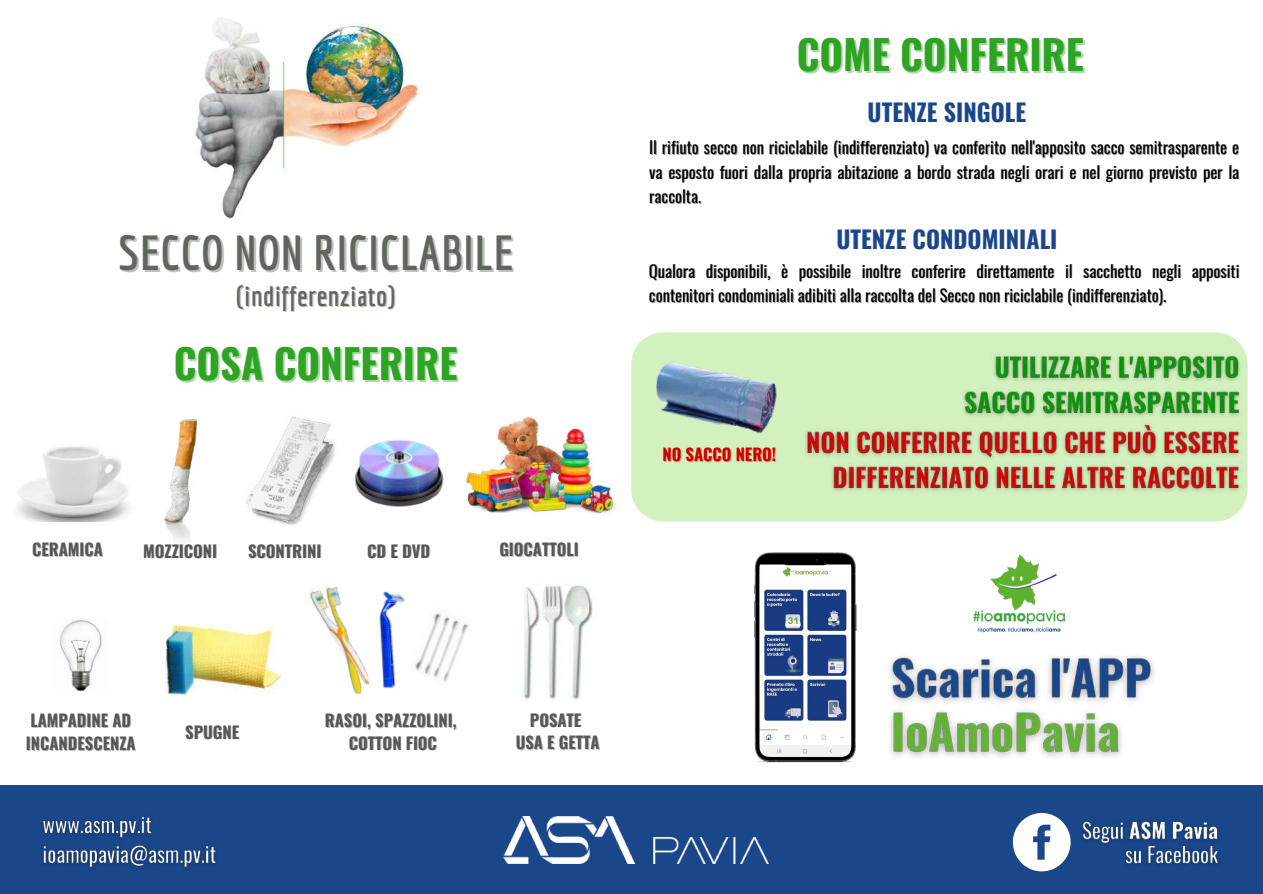
<style>
.page{position:relative;width:1263px;height:894px;background:#fff}
.page>*{position:absolute;margin:0;border:0;box-sizing:border-box;transform-origin:0 0}
.t1{font:700 48px "Economica";letter-spacing:.02em;color:#5f665c}
.t2{font:700 40.5px "Oswald";color:#2fa324}
.t3{font:700 27.6px "Economica";letter-spacing:.02em;color:#5f665c}
.t4{font:700 24px "Oswald";color:#1a4789}
.t5{font:16.5px/24.8px "Oswald";color:#000}
.t6{font:700 16.5px/22.5px "Oswald";color:#575757;text-align:center}
.t7{font:700 16.5px "Oswald";color:#c00}
</style>
<div class="page">
<img style="left:195px;top:17px;width:226px;height:202px">
<img style="left:428px;top:613px;width:40px;height:69px">
<img style="left:17px;top:446px;width:113px;height:75px">
<img style="left:165px;top:624px;width:116px;height:71px">
<img style="left:59px;top:620px;width:43px;height:71px">
<img style="left:522px;top:584px;width:71px;height:115px">
<img style="left:467px;top:417px;width:150px;height:97px">
<img style="left:309px;top:586px;width:49px;height:109px">
<img style="left:358px;top:591px;width:70px;height:103px">
<img style="left:354px;top:440px;width:90px;height:67px">
<img style="left:245px;top:415px;width:91px;height:110px">
<img style="left:164px;top:419px;width:33px;height:122px">
<div style="left:631px;top:332px;width:617px;height:189px;background:#d3f1be;border-radius:32px"></div>
<img style="left:963px;top:340px;width:282px;height:75px">
<img style="left:805px;top:415px;width:441px;height:88px">
<img style="left:656px;top:362px;width:121px;height:72px">
<div style="left:0;top:785px;width:1263px;height:108px;background:#1a4789"></div>
<img style="left:504px;top:816px;width:264px;height:47px">
<img style="left:1082px;top:821px;width:137px;height:45px">
<img style="left:42px;top:845px;width:175px;height:23px">
<img style="left:42px;top:816px;width:116px;height:30px">
<svg style="left:1013px;top:813px;width:58px;height:58px"></svg>
<img style="left:973px;top:554px;width:92px;height:75px">
<img style="left:754px;top:552px;width:103px;height:211px">
<img style="left:889px;top:629px;width:266px;height:129px">
<h1 class="t1" style="left:118px;top:224px;width:396px">SECCO NON RICICLABILE</h1>
<h3 class="t3" style="left:236px;top:280px;width:160px">(indifferenziato)</h3>
<h2 class="t2" style="left:174px;top:331px;width:285px">COSA CONFERIRE</h2>
<p class="t6" style="left:32px;top:537px;width:72px">CERAMICA</p>
<p class="t6" style="left:143px;top:538px;width:75px">MOZZICONI</p>
<p class="t6" style="left:248px;top:538px;width:75px">SCONTRINI</p>
<p class="t6" style="left:367px;top:538px;width:64px">CD E DVD</p>
<p class="t6" style="left:499px;top:537px;width:81px">GIOCATTOLI</p>
<h2 class="t2" style="left:797px;top:23px;width:289px">COME CONFERIRE</h2>
<h3 class="t4" style="left:868px;top:93px;width:160px">UTENZE SINGOLE</h3>
<p class="t5" style="left:649px;top:134px;width:591px;text-align:justify">Il rifiuto secco non riciclabile (indifferenziato) va conferito nell'apposito sacco semitrasparente e va esposto fuori dalla propria abitazione a bordo strada negli orari e nel giorno previsto per la raccolta.</p>
<h3 class="t4" style="left:836px;top:220px;width:223px">UTENZE CONDOMINIALI</h3>
<p class="t5" style="left:649px;top:257px;width:592px">Qualora disponibili, è possibile inoltre conferire direttamente il sacchetto negli appositi contenitori condominiali adibiti alla raccolta del Secco non riciclabile (indifferenziato).</p>
<p class="t7" style="left:662px;top:441px;width:115px">NO SACCO NERO!</p>
<p class="t6" style="left:26px;top:708px;width:111px;text-align:left">LAMPADINE AD<br>INCANDESCENZA</p>
<p class="t6" style="left:185px;top:719px;width:55px">SPUGNE</p>
<p class="t6" style="left:325px;top:708px;width:133px">RASOI, SPAZZOLINI,<br>COTTON FIOC</p>
<p class="t6" style="left:516px;top:707px;width:85px">POSATE<br>USA E GETTA</p>
</div>
